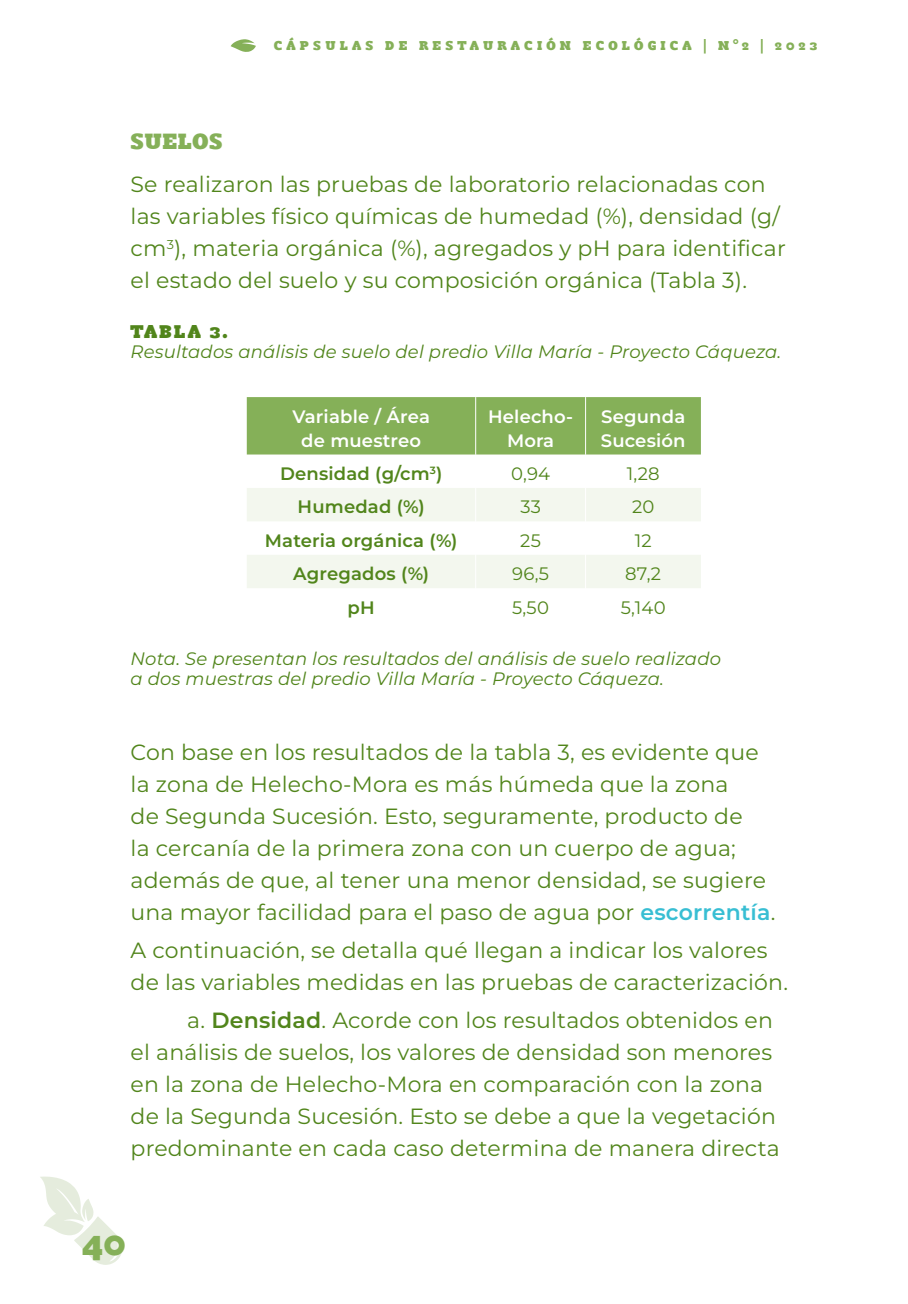
<style>
.page{position:relative;width:908px;height:1304px;background:#fff}
.page>*{position:absolute;margin:0;border:0;box-sizing:border-box;transform-origin:0 0}
.t1{font:36px "Romeral";color:#85b058}
.t2{font:24px "Romeral";letter-spacing:.025em;color:#85b058}
.t3{font:22px/32px "Montserrat";letter-spacing:.01em;color:#51851b}
.t4{font:20px "Romeral";letter-spacing:.1em;color:#51851b}
.t5{font:italic 18px/20px "Montserrat";letter-spacing:.01em;color:#51851b}
.t6{font:600 18px "Montserrat";letter-spacing:.01em;color:#51851b}
.t7{font:600 18px/24px "Montserrat";letter-spacing:.01em;color:#fff;text-align:center}
.t8{font:18px "Montserrat";letter-spacing:.01em;color:#51851b}
.t9{font:14px "Romeral";letter-spacing:.3em;color:#85b058}
.s1{font-weight:600;color:#38bed3}
.s2{font-weight:600}
</style>
<div class="page">
<svg style="left:40px;top:1177px;width:83px;height:88px"></svg>
<svg style="left:230px;top:39px;width:26px;height:13px"></svg>
<div style="left:247px;top:397px;width:453px;height:57px;background:#85b058"></div>
<svg style="left:247px;top:488px;width:453px;height:100px"></svg>
<hr style="left:475px;top:397px;width:1px;height:58px;background:#fff">
<hr style="left:584px;top:397px;width:2px;height:58px;background:#fff">
<hr style="left:475px;top:488px;width:1px;height:33px;background:#fff">
<hr style="left:584px;top:488px;width:2px;height:33px;background:#fff">
<hr style="left:475px;top:521px;width:1px;height:34px;background:#fff">
<hr style="left:584px;top:521px;width:2px;height:34px;background:#fff">
<hr style="left:475px;top:555px;width:1px;height:33px;background:#fff">
<hr style="left:584px;top:555px;width:2px;height:33px;background:#fff">
<p class="t9" style="left:274px;top:38px;width:544px">CÁPSULAS DE RESTAURACIÓN ECOLÓGICA | N°2 | 2023</p>
<p class="t2" style="left:130px;top:127px;width:93px">SUELOS</p>
<p class="t3" style="left:130px;top:168px;width:656px">Se realizaron las pruebas de laboratorio relacionadas con las variables físico químicas de humedad (%), densidad (g/ cm<sup>3</sup>), materia orgánica (%), agregados y pH para identificar el estado del suelo y su composición orgánica (Tabla 3).</p>
<p class="t4" style="left:130px;top:319px;width:99px">TABLA 3.</p>
<p class="t5" style="left:130px;top:341px;width:652px">Resultados análisis de suelo del predio Villa María - Proyecto Cáqueza.</p>
<p class="t7" style="left:292px;top:404px;width:139px">Variable / Área de muestreo</p>
<p class="t7" style="left:488px;top:404px;width:86px">Helecho-<br>Mora</p>
<p class="t7" style="left:600px;top:404px;width:86px;text-align:left">Segunda<br>Sucesión</p>
<p class="t6" style="left:280px;top:462px;width:164px">Densidad (g/cm<sup>3</sup>)</p>
<p class="t8" style="left:511px;top:462px;width:40px">0,94</p>
<p class="t8" style="left:626px;top:462px;width:34px">1,28</p>
<p class="t6" style="left:297px;top:495px;width:129px">Humedad (%)</p>
<p class="t8" style="left:520px;top:495px;width:22px">33</p>
<p class="t8" style="left:631px;top:495px;width:24px">20</p>
<p class="t6" style="left:265px;top:528px;width:194px">Materia orgánica (%)</p>
<p class="t8" style="left:520px;top:528px;width:22px">25</p>
<p class="t8" style="left:634px;top:528px;width:18px">12</p>
<p class="t6" style="left:293px;top:562px;width:137px">Agregados (%)</p>
<p class="t8" style="left:512px;top:562px;width:38px">96,5</p>
<p class="t8" style="left:625px;top:562px;width:37px">87,2</p>
<p class="t6" style="left:347px;top:595px;width:29px">pH</p>
<p class="t8" style="left:512px;top:595px;width:38px">5,50</p>
<p class="t8" style="left:620px;top:595px;width:46px">5,140</p>
<p class="t5" style="left:130px;top:648px;width:591px">Nota. Se presentan los resultados del análisis de suelo realizado a dos muestras del predio Villa María - Proyecto Cáqueza.</p>
<p class="t3" style="left:130px;top:736px;width:646px">Con base en los resultados de la tabla 3, es evidente que la zona de Helecho-Mora es más húmeda que la zona<br>de Segunda Sucesión. Esto, seguramente, producto de<br>la cercanía de la primera zona con un cuerpo de agua; además de que, al tener una menor densidad, se sugiere una mayor facilidad para el paso de agua por <span class="s1">escorrentía</span>.</p>
<p class="t3" style="left:130px;top:934px;width:658px">A continuación, se detalla qué llegan a indicar los valores de las variables medidas en las pruebas de caracterización.</p>
<p class="t3" style="left:130px;top:1003px;width:650px;text-indent:57px">a. <span class="s2">Densidad</span>. Acorde con los resultados obtenidos en el análisis de suelos, los valores de densidad son menores en la zona de Helecho-Mora en comparación con la zona de la Segunda Sucesión. Esto se debe a que la vegetación predominante en cada caso determina de manera directa</p>
<h1 class="t1" style="left:82px;top:1222px;width:45px">40</h1>
</div>
